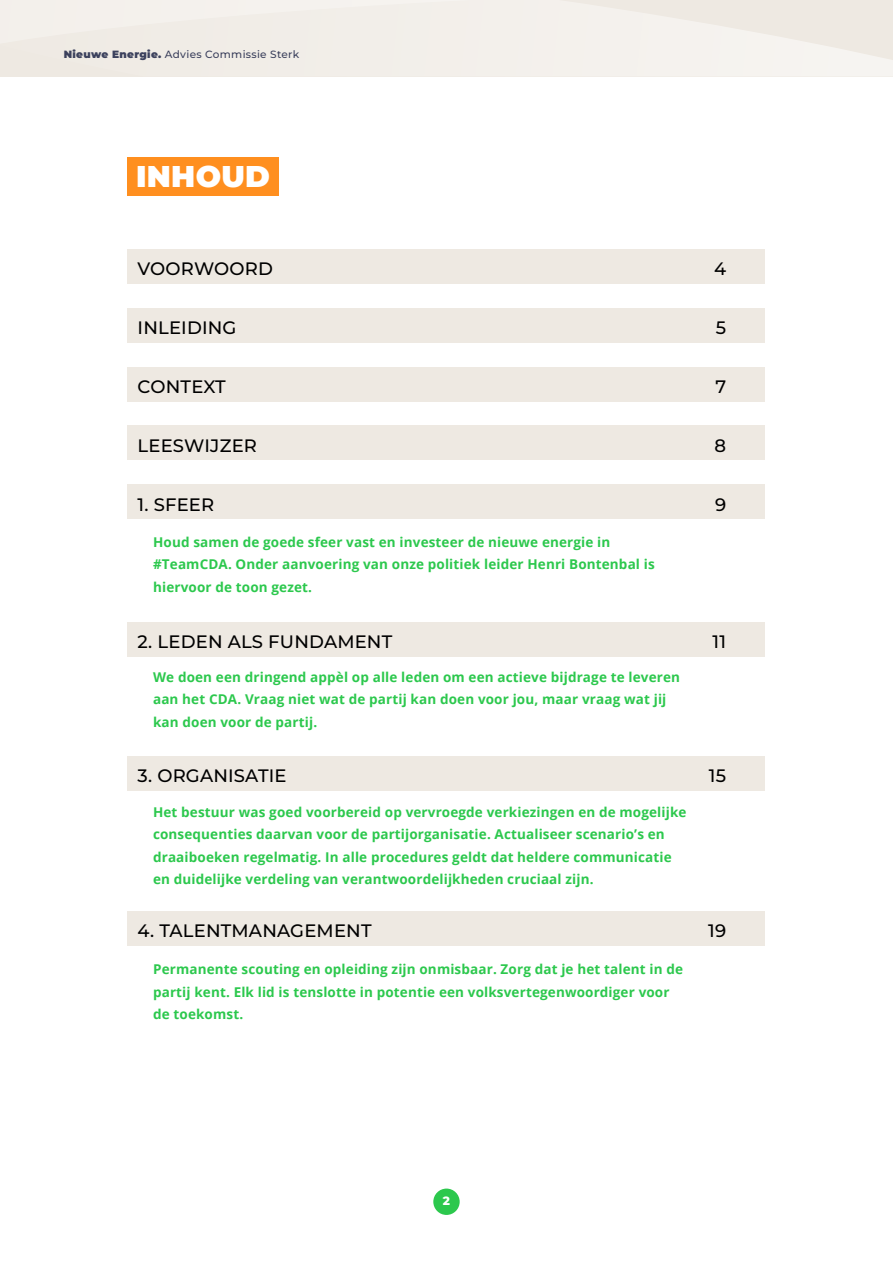
<style>
.page{position:relative;width:893px;height:1263px;background:#fff}
.page>*{position:absolute;margin:0;border:0;box-sizing:border-box;transform-origin:0 0}
.t1{font:900 30px "Montserrat";letter-spacing:.01em;color:#fff}
.t2{font:500 18px "Montserrat";letter-spacing:.01em;color:#000}
.t3{font:700 13.5px/22.5px "Open Sans";letter-spacing:.01em;color:#2cc84d}
.t4{font:800 12px "Montserrat";color:#fff}
.t5{font:500 10.5px "Montserrat";letter-spacing:.03em;color:#3c415d}
.s1{font-weight:900}
</style>
<div class="page">
<div style="left:128px;top:622px;width:637px;height:34px;background:#eee9e2"></div>
<div style="left:128px;top:756px;width:637px;height:34px;background:#eee9e2"></div>
<div style="left:128px;top:912px;width:637px;height:34px;background:#eee9e2"></div>
<div style="left:128px;top:249px;width:637px;height:34px;background:#eee9e2"></div>
<div style="left:128px;top:308px;width:637px;height:34px;background:#eee9e2"></div>
<div style="left:128px;top:367px;width:637px;height:34px;background:#eee9e2"></div>
<div style="left:128px;top:426px;width:637px;height:34px;background:#eee9e2"></div>
<div style="left:128px;top:485px;width:637px;height:34px;background:#eee9e2"></div>
<div style="left:128px;top:157px;width:151px;height:38px;background:#ff8f1f"></div>
<div style="left:433px;top:1188px;width:27px;height:27px;background:#2cc84d;border-radius:50%"></div>
<div style="left:0;top:0;width:893px;height:77px;background:#f2efea"></div>
<p class="t5" style="left:64px;top:47px;width:237px"><span class="s1">Nieuwe Energie.</span> Advies Commissie Sterk</p>
<h1 class="t1" style="left:136px;top:156px;width:135px">INHOUD</h1>
<h2 class="t2" style="left:138px;top:256px;width:137px">VOORWOORD</h2>
<h2 class="t2" style="left:714px;top:256px;width:14px">4</h2>
<h2 class="t2" style="left:138px;top:315px;width:100px">INLEIDING</h2>
<h2 class="t2" style="left:716px;top:315px;width:12px">5</h2>
<h2 class="t2" style="left:138px;top:374px;width:90px">CONTEXT</h2>
<h2 class="t2" style="left:715px;top:374px;width:12px">7</h2>
<h2 class="t2" style="left:138px;top:433px;width:121px">LEESWIJZER</h2>
<h2 class="t2" style="left:714px;top:433px;width:13px">8</h2>
<h2 class="t2" style="left:138px;top:492px;width:78px">1. SFEER</h2>
<h2 class="t2" style="left:715px;top:492px;width:13px">9</h2>
<p class="t3" style="left:153px;top:530px;width:503px">Houd samen de goede sfeer vast en investeer de nieuwe energie in #TeamCDA. Onder aanvoering van onze politiek leider Henri Bontenbal is hiervoor de toon gezet.</p>
<h2 class="t2" style="left:138px;top:630px;width:256px">2. LEDEN ALS FUNDAMENT</h2>
<h2 class="t2" style="left:713px;top:630px;width:15px">11</h2>
<p class="t3" style="left:153px;top:665px;width:528px">We doen een dringend appèl op alle leden om een actieve bijdrage te leveren aan het CDA. Vraag niet wat de partij kan doen voor jou, maar vraag wat jij kan doen voor de partij.</p>
<h2 class="t2" style="left:138px;top:764px;width:150px">3. ORGANISATIE</h2>
<h2 class="t2" style="left:709px;top:764px;width:19px">15</h2>
<p class="t3" style="left:153px;top:800px;width:535px">Het bestuur was goed voorbereid op vervroegde verkiezingen en de mogelijke consequenties daarvan voor de partijorganisatie. Actualiseer scenario’s en draaiboeken regelmatig. In alle procedures geldt dat heldere communicatie en duidelijke verdeling van verantwoordelijkheden cruciaal zijn.</p>
<h2 class="t2" style="left:138px;top:919px;width:235px">4. TALENTMANAGEMENT</h2>
<h2 class="t2" style="left:708px;top:919px;width:19px">19</h2>
<p class="t3" style="left:153px;top:958px;width:531px">Permanente scouting en opleiding zijn onmisbaar. Zorg dat je het talent in de partij kent. Elk lid is tenslotte in potentie een volksvertegenwoordiger voor de toekomst.</p>
<p class="t4" style="left:443px;top:1193px;width:9px">2</p>
</div>
